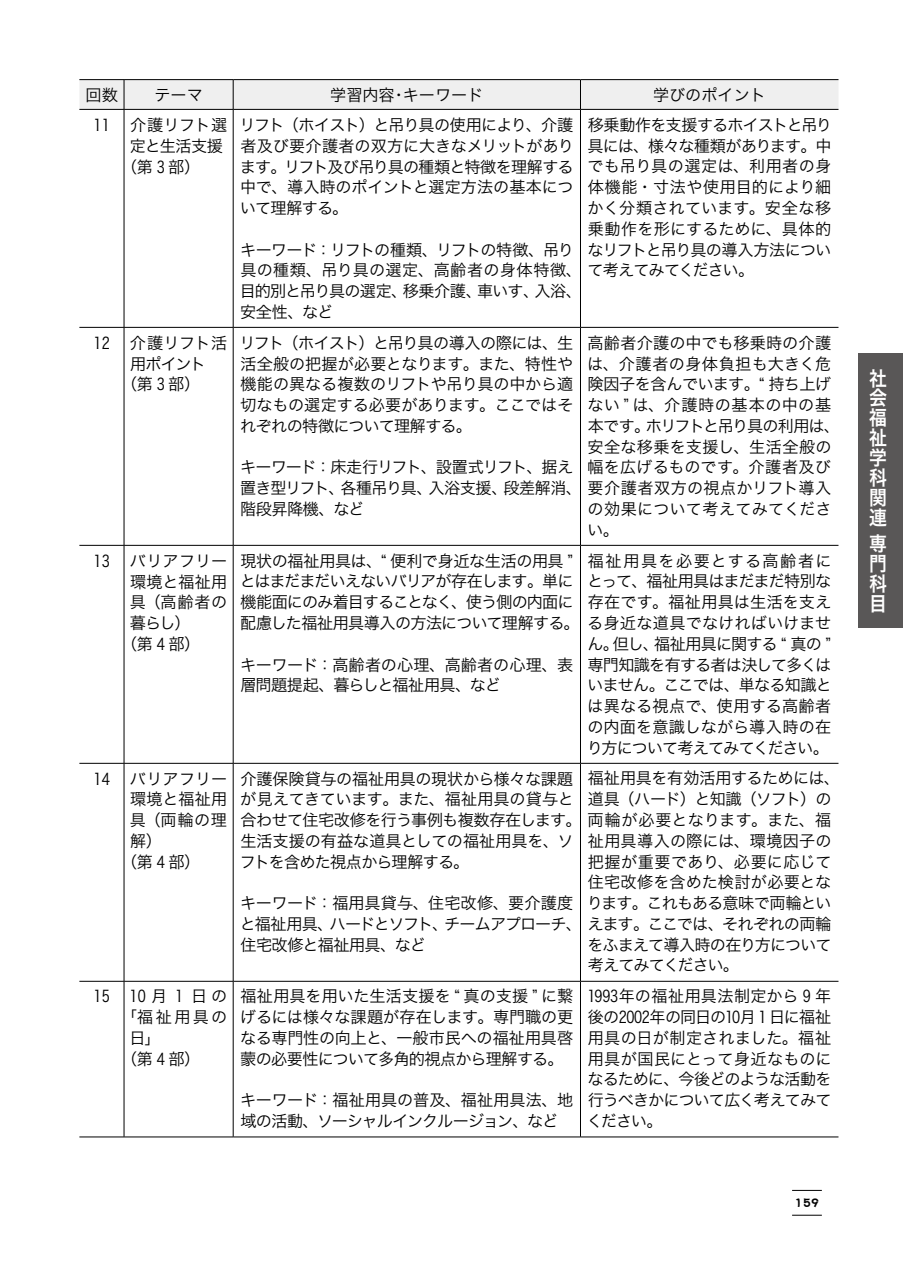
<style>
.page{position:relative;width:903px;height:1275px;background:#fff}
.page>*{position:absolute;margin:0;border:0;box-sizing:border-box;transform-origin:0 0}
.t1{font:19.78px/19.8px "Hira Kaku Pro W6";color:#fff;text-align:justify;scale:.9 1}
.t2{font:16.1px/20.8px "Hira Kaku Pro W3";letter-spacing:-.025em;color:#000;text-align:justify}
.t3{font:16.1px/20.8px "Hira Kaku Pro W3";letter-spacing:-.045em;color:#000}
.t4{font:16.1px/20.8px "Hira Kaku Pro W3";letter-spacing:.01em;color:#000}
.t5{font:16.1px/20.8px "Hira Kaku Pro W3";letter-spacing:-.06em;color:#000}
.t6{font:16.1px "Hira Kaku Pro W3";color:#000}
.t7{font:16.1px/20.8px "Hira Kaku Pro W3";letter-spacing:.02em;color:#000}
.t8{font:12.42px "DFPOP2 Std W9";color:#000}
</style>
<div class="page">
<hr style="left:792px;top:1190px;width:30px;height:1px;background:#000">
<hr style="left:792px;top:1215px;width:30px;height:1px;background:#000">
<div style="left:858px;top:353px;width:45px;height:275px;background:#595757"></div>
<hr style="left:79px;top:79px;width:45px;height:1px;background:#000">
<hr style="left:124px;top:79px;width:109px;height:1px;background:#000">
<hr style="left:233px;top:79px;width:347px;height:1px;background:#000">
<hr style="left:580px;top:79px;width:258px;height:1px;background:#000">
<svg style="left:79px;top:80px;width:759px;height:29px"></svg>
<hr style="left:79px;top:109px;width:45px;height:1px;background:#000">
<hr style="left:124px;top:109px;width:109px;height:1px;background:#000">
<hr style="left:124px;top:110px;width:1px;height:217px;background:#000">
<hr style="left:233px;top:109px;width:347px;height:1px;background:#000">
<hr style="left:233px;top:110px;width:1px;height:217px;background:#000">
<hr style="left:580px;top:109px;width:258px;height:1px;background:#000">
<hr style="left:580px;top:110px;width:1px;height:217px;background:#000">
<hr style="left:79px;top:327px;width:45px;height:1px;background:#000">
<hr style="left:124px;top:327px;width:109px;height:1px;background:#000">
<hr style="left:124px;top:328px;width:1px;height:217px;background:#000">
<hr style="left:233px;top:327px;width:347px;height:1px;background:#000">
<hr style="left:233px;top:328px;width:1px;height:217px;background:#000">
<hr style="left:580px;top:327px;width:258px;height:1px;background:#000">
<hr style="left:580px;top:328px;width:1px;height:217px;background:#000">
<hr style="left:79px;top:545px;width:45px;height:1px;background:#000">
<hr style="left:124px;top:545px;width:109px;height:1px;background:#000">
<hr style="left:124px;top:546px;width:1px;height:217px;background:#000">
<hr style="left:233px;top:545px;width:347px;height:1px;background:#000">
<hr style="left:233px;top:546px;width:1px;height:217px;background:#000">
<hr style="left:580px;top:545px;width:258px;height:1px;background:#000">
<hr style="left:580px;top:546px;width:1px;height:217px;background:#000">
<hr style="left:79px;top:763px;width:45px;height:1px;background:#000">
<hr style="left:124px;top:763px;width:109px;height:1px;background:#000">
<hr style="left:124px;top:764px;width:1px;height:217px;background:#000">
<hr style="left:233px;top:763px;width:347px;height:1px;background:#000">
<hr style="left:233px;top:764px;width:1px;height:217px;background:#000">
<hr style="left:580px;top:763px;width:258px;height:1px;background:#000">
<hr style="left:580px;top:764px;width:1px;height:217px;background:#000">
<hr style="left:79px;top:981px;width:45px;height:1px;background:#000">
<hr style="left:124px;top:981px;width:109px;height:1px;background:#000">
<hr style="left:124px;top:981px;width:1px;height:156px;background:#000">
<hr style="left:233px;top:981px;width:347px;height:1px;background:#000">
<hr style="left:233px;top:981px;width:1px;height:156px;background:#000">
<hr style="left:580px;top:981px;width:258px;height:1px;background:#000">
<hr style="left:580px;top:981px;width:1px;height:156px;background:#000">
<hr style="left:79px;top:1137px;width:45px;height:1px;background:#000">
<hr style="left:124px;top:1137px;width:109px;height:1px;background:#000">
<hr style="left:233px;top:1137px;width:347px;height:1px;background:#000">
<hr style="left:580px;top:1137px;width:258px;height:1px;background:#000">
<p class="t2" style="left:86px;top:83px;width:34px">回数</p>
<p class="t2" style="left:154px;top:83px;width:50px">テーマ</p>
<p class="t6" style="left:330px;top:80px;width:155px">学習内容・キーワード</p>
<p class="t6" style="left:653px;top:80px;width:114px">学びのポイント</p>
<p class="t2" style="left:94px;top:113px;width:18px">11</p>
<p class="t2" style="left:130px;top:113px;width:99px">介護リフト選</p>
<p class="t2" style="left:130px;top:134px;width:94px">定と生活支援</p>
<p class="t2" style="left:121px;top:155px;width:80px">（第 3 部）</p>
<p class="t2" style="left:587px;top:113px;width:246px">移乗動作を支援するホイストと吊り具には、様々な種類があります。中でも吊り具の選定は、利用者の身体機能・寸法や使用目的により細かく分類されています。安全な移乗動作を形にするために、具体的なリフトと吊り具の導入方法につい</p>
<p class="t2" style="left:239px;top:113px;width:336px">リフト（ホイスト）と吊り具の使用により、介護者及び要介護者の双方に大きなメリットがあります。リフト及び吊り具の種類と特徴を理解する中で、導入時のポイントと選定方法の基本について理解する。</p>
<p class="t2" style="left:240px;top:238px;width:516px;text-align:left">キーワード：リフトの種類、リフトの特徴、吊り<br>具の種類、吊り具の選定、高齢者の身体特徴、て考えてみてください。目的別と吊り具の選定、移乗介護、車いす、入浴、<br>安全性、など</p>
<p class="t2" style="left:94px;top:331px;width:18px">12</p>
<p class="t2" style="left:130px;top:331px;width:99px">介護リフト活</p>
<p class="t2" style="left:130px;top:352px;width:77px">用ポイント</p>
<p class="t2" style="left:121px;top:373px;width:80px">（第 3 部）</p>
<p class="t2" style="left:239px;top:331px;width:335px">リフト（ホイスト）と吊り具の導入の際には、生活全般の把握が必要となります。また、特性や機能の異なる複数のリフトや吊り具の中から適切なもの選定する必要があります。ここではそれぞれの特徴について理解する。</p>
<p class="t2" style="left:240px;top:456px;width:593px;text-align:left">キーワード：床走行リフト、設置式リフト、据え<br>置き型リフト、各種吊り具、入浴支援、段差解消、要介護者双方の視点かリフト導入階段昇降機、など</p>
<p class="t4" style="left:587px;top:331px;width:254px">高齢者介護の中でも移乗時の介護は、介護者の身体負担も大きく危険因子を含んでいます。“ 持ち上げない ” は、介護時の基本の中の基本です。ホリフトと吊り具の利用は、安全な移乗を支援し、生活全般の幅を広げるものです。介護者及び</p>
<p class="t7" style="left:587px;top:497px;width:246px">の効果について考えてみてください。</p>
<p class="t2" style="left:94px;top:549px;width:18px">13</p>
<p class="t2" style="left:130px;top:549px;width:99px">バリアフリー</p>
<p class="t2" style="left:130px;top:570px;width:99px">環境と福祉用</p>
<p class="t2" style="left:130px;top:591px;width:99px">具（高齢者の</p>
<p class="t2" style="left:130px;top:611px;width:62px">暮らし）</p>
<p class="t2" style="left:121px;top:632px;width:81px">（第 4 部）</p>
<p class="t3" style="left:240px;top:549px;width:341px">現状の福祉用具は、“ 便利で身近な生活の用具 ”とはまだまだいえないバリアが存在します。単に機能面にのみ着目することなく、使う側の内面に配慮した福祉用具導入の方法について理解する。</p>
<p class="t2" style="left:240px;top:653px;width:335px">キーワード：高齢者の心理、高齢者の心理、表層問題提起、暮らしと福祉用具、など</p>
<p class="t2" style="left:587px;top:549px;width:247px">福祉用具を必要とする高齢者にとって、福祉用具はまだまだ特別な存在です。福祉用具は生活を支える身近な道具でなければいけません。但し、福祉用具に関する “ 真の ”専門知識を有する者は決して多くはいません。ここでは、単なる知識とは異なる視点で、使用する高齢者の内面を意識しながら導入時の在り方について考えてみてください。</p>
<p class="t2" style="left:94px;top:767px;width:18px">14</p>
<p class="t2" style="left:130px;top:767px;width:99px">バリアフリー</p>
<p class="t2" style="left:130px;top:788px;width:99px">環境と福祉用</p>
<p class="t2" style="left:130px;top:808px;width:99px">具（両輪の理</p>
<p class="t2" style="left:130px;top:829px;width:33px">解）</p>
<p class="t2" style="left:121px;top:850px;width:81px">（第 4 部）</p>
<p class="t2" style="left:588px;top:767px;width:254px">福祉用具を有効活用するためには、道具（ハード）と知識（ソフト）の</p>
<p class="t2" style="left:587px;top:829px;width:246px">祉用具導入の際には、環境因子の把握が重要であり、必要に応じて住宅改修を含めた検討が必要となります。これもある意味で両輪とい</p>
<p class="t5" style="left:587px;top:933px;width:246px">をふまえて導入時の在り方について考えてみてください。</p>
<p class="t2" style="left:240px;top:767px;width:593px;text-align:left">介護保険貸与の福祉用具の現状から様々な課題<br>が見えてきています。また、福祉用具の貸与と<br>合わせて住宅改修を行う事例も複数存在します。両輪が必要となります。また、福生活支援の有益な道具としての福祉用具を、ソ<br>フトを含めた視点から理解する。</p>
<p class="t3" style="left:240px;top:891px;width:593px">キーワード：福用具貸与、住宅改修、要介護度<br>と福祉用具、ハードとソフト、チームアプローチ、えます。ここでは、それぞれの両輪住宅改修と福祉用具、など</p>
<p class="t2" style="left:94px;top:985px;width:135px">15 10月 1 日の</p>
<p class="t2" style="left:121px;top:1005px;width:108px">「福祉用具の</p>
<p class="t2" style="left:129px;top:1026px;width:33px">日」</p>
<p class="t2" style="left:121px;top:1047px;width:81px">（第 4 部）</p>
<p class="t2" style="left:240px;top:985px;width:335px">福祉用具を用いた生活支援を “ 真の支援 ” に繋げるには様々な課題が存在します。専門職の更なる専門性の向上と、一般市民への福祉用具啓蒙の必要性について多角的視点から理解する。</p>
<p class="t2" style="left:240px;top:1089px;width:335px">キーワード：福祉用具の普及、福祉用具法、地域の活動、ソーシャルインクルージョン、など</p>
<p class="t2" style="left:587px;top:985px;width:246px">1993年の福祉用具法制定から 9 年後の2002年の同日の10月 1 日に福祉用具の日が制定されました。福祉用具が国民にとって身近なものになるために、今後どのような活動を行うべきかについて広く考えてみてください。</p>
<p class="t8" style="left:794px;top:1196px;width:27px">159</p>
<p class="t1" style="left:869px;top:367px;width:21px">社会福祉学科関連</p>
<p class="t1" style="left:869px;top:533px;width:21px">専門科目</p>
</div>
